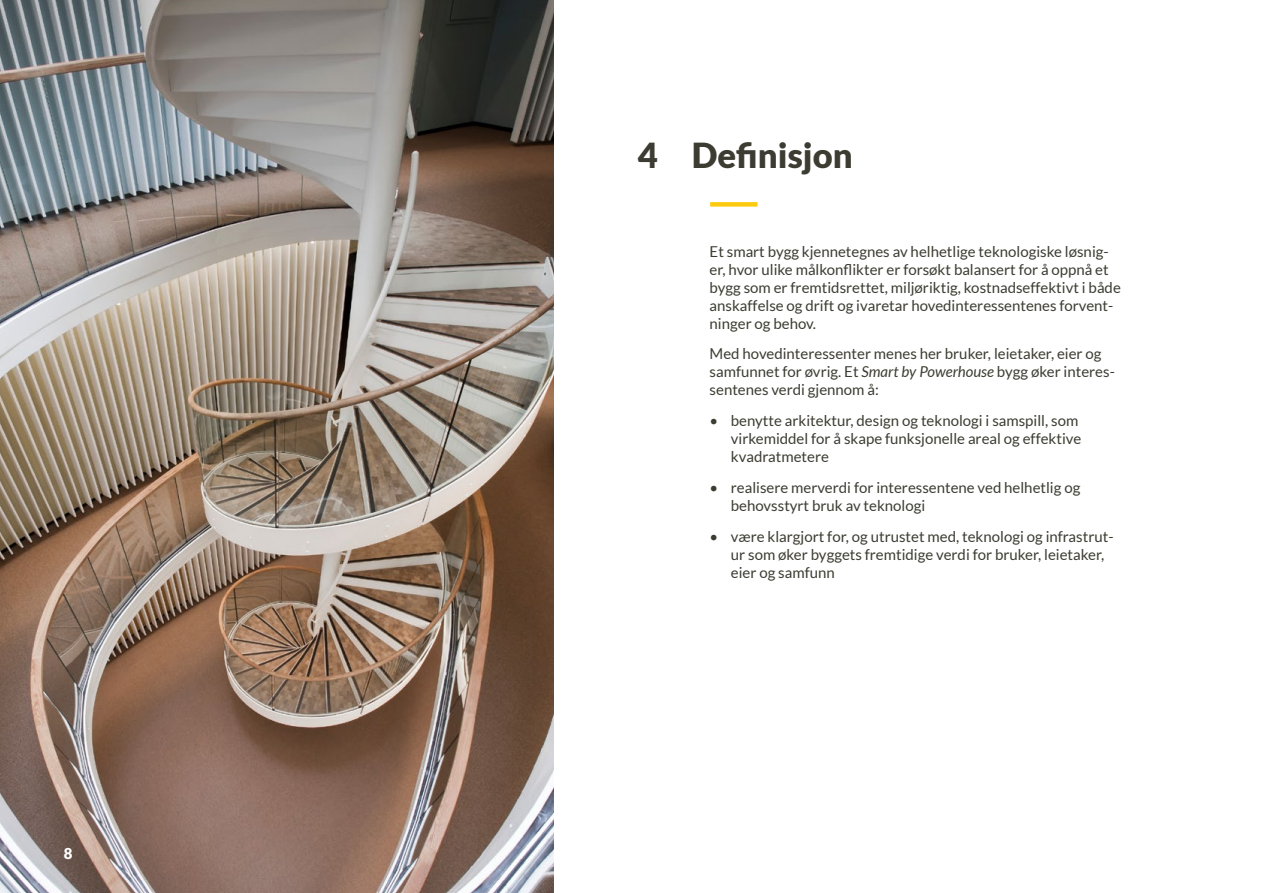
<style>
.page{position:relative;width:1263px;height:893px;background:#fff}
.page>*{position:absolute;margin:0;border:0;box-sizing:border-box;transform-origin:0 0}
.t1{font:900 34.5px "Lato";color:#3c3c32}
.t2{font:15px/18px "Lato";color:#3c3c32}
.t3{font:900 15px "Lato";color:#fff}
.s1{font-style:italic}
</style>
<div class="page">
<div style="left:710px;top:202px;width:47px;height:5px;background:#feca0f"></div>
<img style="left:0;top:0;width:553px;height:893px">
<p class="t3" style="left:64px;top:844px;width:10px">8</p>
<h1 class="t1" style="left:638px;top:135px;width:216px">4 Definisjon</h1>
<p class="t2" style="left:710px;top:242px;width:413px">Et smart bygg kjennetegnes av helhetlige teknologiske løsnig&shy;er, hvor ulike målkonflikter er forsøkt balansert for å oppnå et bygg som er fremtidsrettet, miljøriktig, kostnadseffektivt i både anskaffelse og drift og ivaretar hovedinteressentenes forvent&shy;ninger og behov.</p>
<p class="t2" style="left:710px;top:345px;width:407px">Med hovedinteressenter menes her bruker, leietaker, eier og samfunnet for øvrig. Et <span class="s1">Smart by Powerhouse</span> bygg øker interes&shy;sentenes verdi gjennom å:</p>
<p class="t2" style="left:731px;top:412px;width:352px;text-indent:-21px">• benytte arkitektur, design og teknologi i samspill, som virkemiddel for å skape funksjonelle areal og effektive kvadratmetere</p>
<p class="t2" style="left:731px;top:478px;width:351px;text-indent:-21px">• realisere merverdi for interessentene ved helhetlig og behovsstyrt bruk av teknologi</p>
<p class="t2" style="left:731px;top:527px;width:384px;text-indent:-21px">• være klargjort for, og utrustet med, teknologi og infrastrut&shy;ur som øker byggets fremtidige verdi for bruker, leietaker, eier og samfunn</p>
</div>
